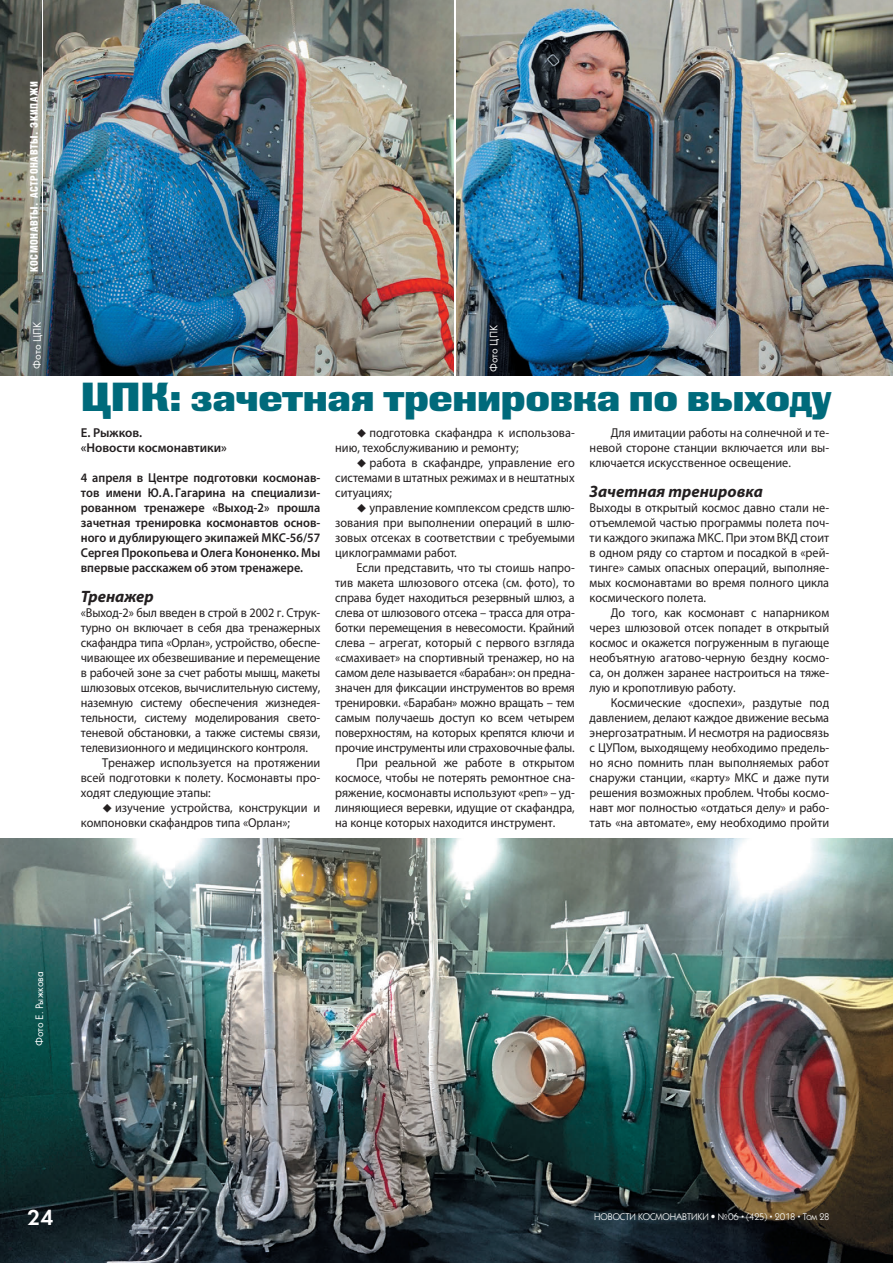
<style>
.page{position:relative;width:893px;height:1263px;background:#fff}
.page>*{position:absolute;margin:0;border:0;box-sizing:border-box;transform-origin:0 0}
.t1{font:40.5px "Black Grotesk C";letter-spacing:-.01em;color:#006a7b}
.t2{font:22.5px "Futura Demi C";color:#fff}
.t3{font:italic 700 16.5px "Myriad Pro";color:#231f20}
.t4{font:12.9px/15px "Myriad Pro";color:#231f20;scale:.95 1}
.t5{font:600 12.9px/15px "Myriad Pro";color:#231f20;text-align:justify;scale:.95 1}
.t6{font:600 12.9px/15px "Myriad Pro";color:#231f20}
.t7{font:11.25px "Futura Book C";color:#fff;scale:.96 1}
.t8{font:10.5px "Helios Cond Black C";letter-spacing:.05em;color:#fff}
.t9{font:9.75px "Kabel Book C";color:#fff;scale:.95 1}
.s1{font-family:"Officina Sans Bold C"}
.s2{font-weight:700;font-size:13.5px}
</style>
<div class="page">
<img style="left:456px;top:0;width:437px;height:375px">
<img style="left:0;top:0;width:454px;height:375px">
<img style="left:0;top:838px;width:893px;height:425px">
<hr style="left:42px;top:0;width:1px;height:272px;background:#fff">
<p class="t8" style="left:30px;top:272px;width:192px;rotate:-90deg">КОСМОНАВТЫ. АСТРОНАВТЫ. ЭКИПАЖИ</p>
<p class="t7" style="left:32px;top:369px;width:50px;rotate:-90deg">Фото ЦПК</p>
<p class="t7" style="left:489px;top:372px;width:50px;rotate:-90deg">Фото ЦПК</p>
<p class="t1" style="left:81px;top:383px;width:752px">ЦПК: зачетная тренировка по выходу</p>
<p class="t6" style="left:81px;top:426px;width:148px">Е. Рыжков.<br>«Новости космонавтики»</p>
<p class="t5" style="left:81px;top:471px;width:254px">4 апреля в Центре подготовки космонав&shy;тов имени Ю.А. Гагарина на специализи&shy;рованном тренажере «Выход-2» прошла зачетная тренировка космонавтов основ&shy;ного и дублирующего экипажей МКС-56/57<br>Сергея Прокопьева и Олега Кононенко. Мы впервые расскажем об этом тренажере.</p>
<p class="t3" style="left:81px;top:590px;width:75px">Тренажер</p>
<p class="t4" style="left:81px;top:606px;width:254px">«Выход-2» был введен в строй в 2002 г. Струк-</p>
<p class="t4" style="left:81px;top:621px;width:254px">турно он включает в себя два тренажерных</p>
<p class="t4" style="left:81px;top:636px;width:254px">скафандра типа «Орлан», устройство, обеспе-</p>
<p class="t4" style="left:81px;top:651px;width:254px">чивающее их обезвешивание и перемещение</p>
<p class="t4" style="left:81px;top:666px;width:254px">в рабочей зоне за счет работы мышц, макеты</p>
<p class="t4" style="left:81px;top:681px;width:254px">шлюзовых отсеков, вычислительную систему,</p>
<p class="t4" style="left:81px;top:696px;width:254px">наземную систему обеспечения жизнедея-</p>
<p class="t4" style="left:81px;top:711px;width:254px">тельности, систему моделирования свето-</p>
<p class="t4" style="left:81px;top:726px;width:254px">теневой обстановки, а также системы связи,</p>
<p class="t4" style="left:81px;top:741px;width:241px">телевизионного и медицинского контроля.</p>
<p class="t4" style="left:102px;top:756px;width:231px">Тренажер используется на протяжении</p>
<p class="t4" style="left:81px;top:771px;width:254px">всей подготовки к полету. Космонавты про-</p>
<p class="t4" style="left:81px;top:786px;width:138px">ходят следующие этапы:</p>
<p class="t4" style="left:81px;top:801px;width:254px;text-indent:21px">◆ изучение устройства, конструкции и компоновки скафандров типа «Орлан»;</p>
<p class="t4" style="left:335px;top:426px;width:254px;text-indent:21px">◆ подготовка скафандра к использова&shy;нию, техобслуживанию и ремонту;</p>
<p class="t4" style="left:335px;top:456px;width:254px;text-align:justify;text-indent:21px">◆ работа в скафандре, управление его системами в штатных режимах и в нештатных ситуациях;</p>
<p class="t4" style="left:356px;top:501px;width:231px">◆ управление комплексом средств шлю-</p>
<p class="t4" style="left:335px;top:516px;width:254px">зования при выполнении операций в шлю-</p>
<p class="t4" style="left:335px;top:531px;width:254px">зовых отсеках в соответствии с требуемыми</p>
<p class="t4" style="left:335px;top:546px;width:129px">циклограммами работ.</p>
<p class="t4" style="left:356px;top:561px;width:231px">Если представить, что ты стоишь напро-</p>
<p class="t4" style="left:335px;top:576px;width:254px">тив макета шлюзового отсека (см. фото), то</p>
<p class="t4" style="left:335px;top:591px;width:254px">справа будет находиться резервный шлюз, а</p>
<p class="t4" style="left:335px;top:606px;width:254px">слева от шлюзового отсека – трасса для отра-</p>
<p class="t4" style="left:335px;top:621px;width:254px">ботки перемещения в невесомости. Крайний</p>
<p class="t4" style="left:335px;top:636px;width:254px">слева – агрегат, который с первого взгляда</p>
<p class="t4" style="left:335px;top:651px;width:254px">«смахивает» на спортивный тренажер, но на</p>
<p class="t4" style="left:335px;top:666px;width:254px">самом деле называется «барабан»: он предна-</p>
<p class="t4" style="left:335px;top:681px;width:254px">значен для фиксации инструментов во время</p>
<p class="t4" style="left:335px;top:696px;width:254px">тренировки. «Барабан» можно вращать – тем</p>
<p class="t4" style="left:335px;top:711px;width:254px">самым получаешь доступ ко всем четырем</p>
<p class="t4" style="left:335px;top:726px;width:254px">поверхностям, на которых крепятся ключи и</p>
<p class="t4" style="left:335px;top:741px;width:254px">прочие инструменты или страховочные фалы.</p>
<p class="t4" style="left:356px;top:756px;width:231px">При реальной же работе в открытом</p>
<p class="t4" style="left:335px;top:771px;width:254px">космосе, чтобы не потерять ремонтное сна-</p>
<p class="t4" style="left:335px;top:786px;width:254px">ряжение, космонавты используют «реп» – уд-</p>
<p class="t4" style="left:335px;top:801px;width:254px">линяющиеся веревки, идущие от скафандра,</p>
<p class="t4" style="left:335px;top:816px;width:233px">на конце которых находится инструмент.</p>
<p class="t4" style="left:590px;top:426px;width:254px;text-align:justify;text-indent:21px">Для имитации работы на солнечной и те&shy;невой стороне станции включается или вы&shy;ключается искусственное освещение.</p>
<p class="t3" style="left:590px;top:485px;width:175px">Зачетная тренировка</p>
<p class="t4" style="left:590px;top:501px;width:254px">Выходы в открытый космос давно стали не-</p>
<p class="t4" style="left:590px;top:516px;width:254px">отъемлемой частью программы полета поч-</p>
<p class="t4" style="left:590px;top:531px;width:254px">ти каждого экипажа МКС. При этом ВКД стоит</p>
<p class="t4" style="left:590px;top:546px;width:254px">в одном ряду со стартом и посадкой в «рей-</p>
<p class="t4" style="left:590px;top:561px;width:254px">тинге» самых опасных операций, выполняе-</p>
<p class="t4" style="left:590px;top:576px;width:254px">мых космонавтами во время полного цикла</p>
<p class="t4" style="left:590px;top:591px;width:124px">космического полета.</p>
<p class="t4" style="left:611px;top:606px;width:231px">До того, как космонавт с напарником</p>
<p class="t4" style="left:590px;top:621px;width:254px">через шлюзовой отсек попадет в открытый</p>
<p class="t4" style="left:590px;top:636px;width:254px">космос и окажется погруженным в пугающе</p>
<p class="t4" style="left:590px;top:651px;width:254px">необъятную агатово-черную бездну космо-</p>
<p class="t4" style="left:590px;top:666px;width:254px">са, он должен заранее настроиться на тяже-</p>
<p class="t4" style="left:590px;top:681px;width:155px">лую и кропотливую работу.</p>
<p class="t4" style="left:611px;top:696px;width:231px">Космические «доспехи», раздутые под</p>
<p class="t4" style="left:590px;top:711px;width:254px">давлением, делают каждое движение весьма</p>
<p class="t4" style="left:590px;top:726px;width:254px">энергозатратным. И несмотря на радиосвязь</p>
<p class="t4" style="left:590px;top:741px;width:254px">с ЦУПом, выходящему необходимо предель-</p>
<p class="t4" style="left:590px;top:756px;width:254px">но ясно помнить план выполняемых работ</p>
<p class="t4" style="left:590px;top:771px;width:254px">снаружи станции, «карту» МКС и даже пути</p>
<p class="t4" style="left:590px;top:786px;width:254px">решения возможных проблем. Чтобы космо-</p>
<p class="t4" style="left:590px;top:801px;width:254px">навт мог полностью «отдаться делу» и рабо-</p>
<p class="t4" style="left:590px;top:816px;width:254px">тать «на автомате», ему необходимо пройти</p>
<p class="t7" style="left:35px;top:1046px;width:79px;rotate:-90deg">Фото Е. Рыжкова</p>
<p class="t2" style="left:28px;top:1208px;width:27px">24</p>
<p class="t9" style="left:594px;top:1212px;width:249px">НОВОСТИ КОСМОНАВТИКИ <span class="s1">•</span> №06 <span class="s2">·</span> (425) <span class="s2">·</span> 2018 <span class="s2">·</span> Том 28</p>
</div>
